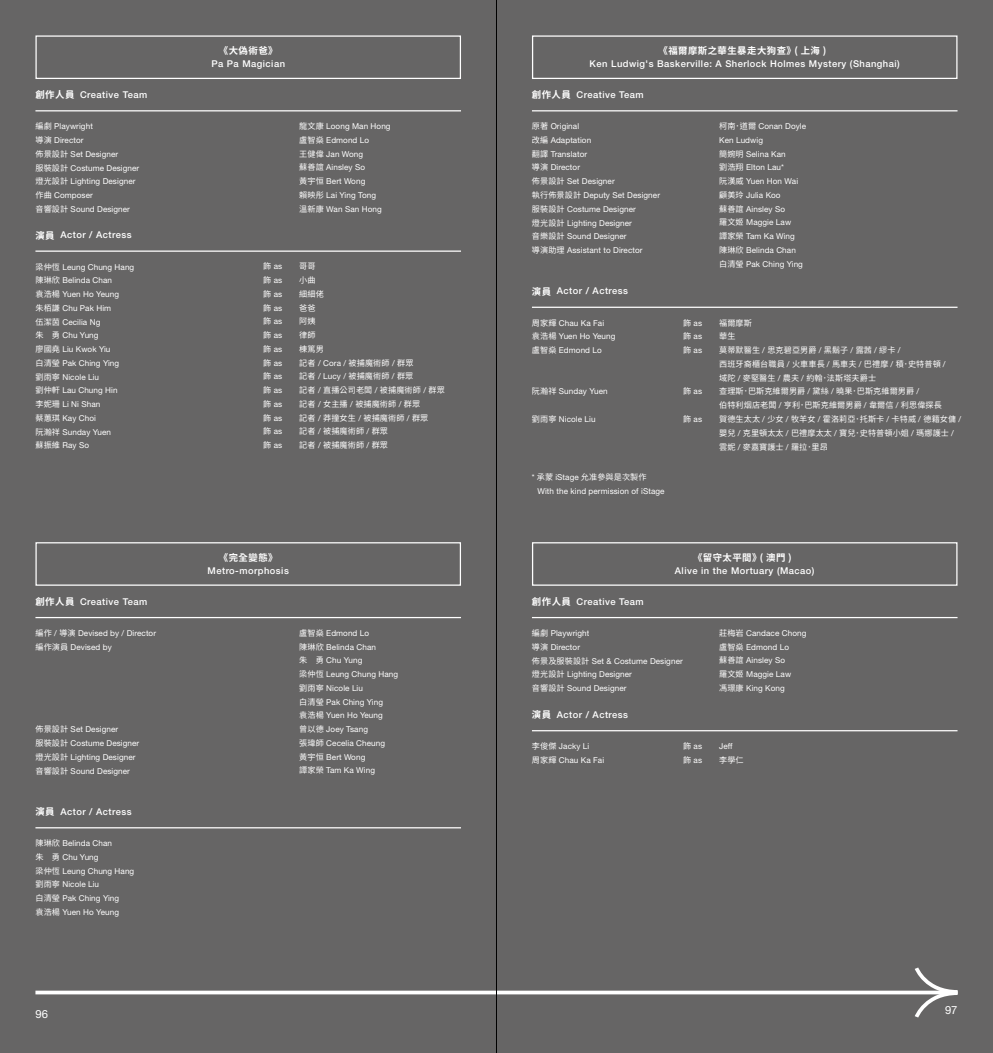
<style>
.page{position:relative;width:993px;height:1053px;background:#fff}
.page>*{position:absolute;margin:0;border:0;box-sizing:border-box;transform-origin:0 0}
.t1{font:11.25px "Helvetica Neue LT Std";color:#fff}
.t2{font:500 9.38px "Helvetica Neue LT Std";letter-spacing:.05em;color:#fff}
.t3{font:700 9.38px "Noto Sans CJ Ktc";letter-spacing:.05em;color:#fff}
.t4{font:8.12px/13.8px "Helvetica Neue LT Std";letter-spacing:.01em;color:#fff}
.t5{font:8.12px/13.8px "Noto Sans CJ Ktc";letter-spacing:.01em;color:#fff}
.s1{font-family:"Noto Sans CJ Ktc";font-weight:700}
.s2{font-family:"Noto Sans CJ Ktc"}
.s3{font-family:"Helvetica Neue LT Std"}
</style>
<div class="page">
<div style="left:0;top:0;width:992px;height:1052px;background:#666565"></div>
<svg style="left:35px;top:990px;width:877px;height:4px;background:#e5e5e5"></svg>
<svg style="left:912px;top:967px;width:46px;height:51px"></svg>
<hr style="left:35px;top:110px;width:426px;height:1px;background:#fff">
<hr style="left:35px;top:617px;width:426px;height:1px;background:#fff">
<hr style="left:531px;top:110px;width:426px;height:1px;background:#fff">
<hr style="left:35px;top:250px;width:426px;height:2px;background:#fff">
<hr style="left:35px;top:827px;width:426px;height:1px;background:#fff">
<hr style="left:531px;top:306px;width:426px;height:2px;background:#fff">
<div style="left:35px;top:35px;width:426px;height:44px;border:1px solid #fff"></div>
<div style="left:35px;top:542px;width:426px;height:43px;border:1px solid #fff"></div>
<div style="left:531px;top:35px;width:426px;height:44px;border:1px solid #fff"></div>
<hr style="left:531px;top:617px;width:426px;height:1px;background:#fff">
<hr style="left:531px;top:730px;width:426px;height:1px;background:#fff">
<div style="left:531px;top:542px;width:426px;height:43px;border:1px solid #fff"></div>
<hr style="left:496px;top:0;width:1px;height:1052px;background:#000">
<p class="t2" style="left:35px;top:89px;width:113px"><span class="s1">創作人員</span> Creative Team</p>
<p class="t4" style="left:35px;top:119px;width:105px"><span class="s2">編劇</span> Playwright<br><span class="s2">導演</span> Director<br><span class="s2">佈景設計</span> Set Designer<br><span class="s2">服裝設計</span> Costume Designer<span class="s2">燈光設計</span> Lighting Designer<span class="s2">作曲</span> Composer<br><span class="s2">音響設計</span> Sound Designer</p>
<p class="t2" style="left:35px;top:229px;width:98px"><span class="s1">演員</span> Actor / Actress</p>
<p class="t4" style="left:35px;top:259px;width:100px"><span class="s2">梁仲恆</span> Leung Chung Hang<span class="s2">陳琳欣</span> Belinda Chan<br><span class="s2">袁浩楊</span> Yuen Ho Yeung<br><span class="s2">朱栢謙</span> Chu Pak Him<br><span class="s2">伍潔茵</span> Cecilia Ng<br><span class="s2">朱　勇</span> Chu Yung<br><span class="s2">廖國堯</span> Liu Kwok Yiu<br><span class="s2">白清瑩</span> Pak Ching Ying<br><span class="s2">劉雨寧</span> Nicole Liu<br><span class="s2">劉仲軒</span> Lau Chung Hin<br><span class="s2">李妮珊</span> Li Ni Shan<br><span class="s2">蔡蕙琪</span> Kay Choi<br><span class="s2">阮瀚祥</span> Sunday Yuen<br><span class="s2">蘇振維</span> Ray So</p>
<p class="t2" style="left:35px;top:595px;width:113px"><span class="s1">創作人員</span> Creative Team</p>
<p class="t4" style="left:35px;top:626px;width:122px"><span class="s2">編作</span> / <span class="s2">導演</span> Devised by / Director<span class="s2">編作演員</span> Devised by</p>
<p class="t4" style="left:35px;top:722px;width:105px"><span class="s2">佈景設計</span> Set Designer<br><span class="s2">服裝設計</span> Costume Designer<span class="s2">燈光設計</span> Lighting Designer<span class="s2">音響設計</span> Sound Designer</p>
<p class="t2" style="left:35px;top:806px;width:98px"><span class="s1">演員</span> Actor / Actress</p>
<p class="t4" style="left:35px;top:836px;width:100px"><span class="s2">陳琳欣</span> Belinda Chan<br><span class="s2">朱　勇</span> Chu Yung<br><span class="s2">梁仲恆</span> Leung Chung Hang<span class="s2">劉雨寧</span> Nicole Liu<br><span class="s2">白清瑩</span> Pak Ching Ying<br><span class="s2">袁浩楊</span> Yuen Ho Yeung</p>
<p class="t3" style="left:219px;top:45px;width:60px">《大偽術爸》</p>
<p class="t2" style="left:211px;top:58px;width:75px">Pa Pa Magician</p>
<p class="t4" style="left:263px;top:259px;width:21px;text-align:justify"><span class="s2">飾</span> as<span class="s2">飾</span> as<span class="s2">飾</span> as<span class="s2">飾</span> as<span class="s2">飾</span> as<span class="s2">飾</span> as<span class="s2">飾</span> as<span class="s2">飾</span> as<span class="s2">飾</span> as<span class="s2">飾</span> as<span class="s2">飾</span> as<span class="s2">飾</span> as<span class="s2">飾</span> as<span class="s2">飾</span> as</p>
<p class="t3" style="left:658px;top:45px;width:169px">《福爾摩斯之華生暴走大狗查》( 上海 )</p>
<p class="t2" style="left:589px;top:58px;width:311px">Ken Ludwig's Baskerville: A Sherlock Holmes Mystery (Shanghai)</p>
<p class="t4" style="left:299px;top:119px;width:93px"><span class="s2">龍文康</span> Loong Man Hong<span class="s2">盧智燊</span> Edmond Lo<br><span class="s2">王健偉</span> Jan Wong<br><span class="s2">蘇善誼</span> Ainsley So<br><span class="s2">黃宇恒</span> Bert Wong<br><span class="s2">賴映彤</span> Lai Ying Tong<br><span class="s2">溫新康</span> Wan San Hong</p>
<p class="t2" style="left:531px;top:89px;width:113px"><span class="s1">創作人員</span> Creative Team</p>
<p class="t4" style="left:531px;top:119px;width:129px"><span class="s2">原著</span> Original<br><span class="s2">改編</span> Adaptation<br><span class="s2">翻譯</span> Translator<br><span class="s2">導演</span> Director<br><span class="s2">佈景設計</span> Set Designer<br><span class="s2">執行佈景設計</span> Deputy Set Designer<span class="s2">服裝設計</span> Costume Designer<br><span class="s2">燈光設計</span> Lighting Designer<br><span class="s2">音樂設計</span> Sound Designer<br><span class="s2">導演助理</span> Assistant to Director</p>
<p class="t4" style="left:719px;top:119px;width:88px"><span class="s2">柯南．道爾</span> Conan Doyle<br>Ken Ludwig<br><span class="s2">簡婉明</span> Selina Kan<br><span class="s2">劉浩翔</span> Elton Lau*<br><span class="s2">阮漢威</span> Yuen Hon Wai<span class="s2">顧美玲</span> Julia Koo<br><span class="s2">蘇善誼</span> Ainsley So<br><span class="s2">羅文姬</span> Maggie Law<br><span class="s2">譚家榮</span> Tam Ka Wing<br><span class="s2">陳琳欣</span> Belinda Chan</p>
<p class="t5" style="left:299px;top:260px;width:18px">哥哥</p>
<p class="t4" style="left:719px;top:257px;width:85px"><span class="s2">白清瑩</span> Pak Ching Ying</p>
<p class="t5" style="left:299px;top:273px;width:147px">小曲<br>細細佬<br>爸爸<br>阿姨<br>律師<br>棟篤男<br>記者 <span class="s3">/ Cora /</span> 被捕魔術師 <span class="s3">/</span> 群眾<br>記者 <span class="s3">/ Lucy /</span> 被捕魔術師 <span class="s3">/</span> 群眾<br>記者 <span class="s3">/</span> 直播公司老闆 <span class="s3">/</span> 被捕魔術師 <span class="s3">/</span> 群眾記者 <span class="s3">/</span> 女主播 <span class="s3">/</span> 被捕魔術師 <span class="s3">/</span> 群眾<br>記者 <span class="s3">/</span> 莽撞女生 <span class="s3">/</span> 被捕魔術師 <span class="s3">/</span> 群眾<br>記者 <span class="s3">/</span> 被捕魔術師 <span class="s3">/</span> 群眾<br>記者 <span class="s3">/</span> 被捕魔術師 <span class="s3">/</span> 群眾</p>
<p class="t2" style="left:531px;top:285px;width:98px"><span class="s1">演員</span> Actor / Actress</p>
<p class="t4" style="left:682px;top:316px;width:21px;text-align:justify"><span class="s2">飾</span> as<span class="s2">飾</span> as<span class="s2">飾</span> as</p>
<p class="t4" style="left:682px;top:384px;width:21px"><span class="s2">飾</span> as</p>
<p class="t4" style="left:682px;top:412px;width:21px"><span class="s2">飾</span> as</p>
<p class="t4" style="left:531px;top:316px;width:85px"><span class="s2">周家輝</span> Chau Ka Fai<br><span class="s2">袁浩楊</span> Yuen Ho Yeung<span class="s2">盧智燊</span> Edmond Lo</p>
<p class="t4" style="left:531px;top:384px;width:77px"><span class="s2">阮瀚祥</span> Sunday Yuen</p>
<p class="t4" style="left:531px;top:412px;width:65px"><span class="s2">劉雨寧</span> Nicole Liu</p>
<p class="t5" style="left:719px;top:316px;width:243px">福爾摩斯<br>華生<br>莫蒂默醫生 <span class="s3">/</span> 思克碧亞男爵 <span class="s3">/</span> 黑鬍子 <span class="s3">/</span> 露茜 <span class="s3">/</span> 繆卡 <span class="s3">/<br></span>西班牙裔櫃台職員 <span class="s3">/</span> 火車車長 <span class="s3">/</span> 馬車夫 <span class="s3">/</span> 巴禮摩 <span class="s3">/</span> 積．史特普頓 <span class="s3">/<br></span>域陀 <span class="s3">/</span> 麥堅醫生 <span class="s3">/</span> 農夫 <span class="s3">/</span> 約翰．法斯塔夫爵士<br>查理斯．巴斯克維爾男爵 <span class="s3">/</span> 黛絲 <span class="s3">/</span> 曉果．巴斯克維爾男爵 <span class="s3">/<br></span>伯特利烟店老闆 <span class="s3">/</span> 亨利．巴斯克維爾男爵 <span class="s3">/</span> 韋爾信 <span class="s3">/</span> 利思偉探長<br>賀德生太太 <span class="s3">/</span> 少女 <span class="s3">/</span> 牧羊女 <span class="s3">/</span> 霍洛莉亞．托斯卡 <span class="s3">/</span> 卡特威 <span class="s3">/</span> 德籍女傭 <span class="s3">/</span>嬰兒 <span class="s3">/</span> 克里頓太太 <span class="s3">/</span> 巴禮摩太太 <span class="s3">/</span> 寶兒．史特普頓小姐 <span class="s3">/</span> 瑪娜護士 <span class="s3">/</span>雲妮 <span class="s3">/</span> 麥嘉寶護士 <span class="s3">/</span> 羅拉．里昂</p>
<p class="t5" style="left:531px;top:470px;width:116px"><span class="s3">*</span> 承蒙 <span class="s3">iStage</span> 允准參與是次製作</p>
<p class="t4" style="left:537px;top:484px;width:128px">With the kind permission of iStage</p>
<p class="t3" style="left:219px;top:552px;width:60px">《完全變態》</p>
<p class="t2" style="left:207px;top:565px;width:83px">Metro-morphosis</p>
<p class="t4" style="left:299px;top:626px;width:100px"><span class="s2">盧智燊</span> Edmond Lo<br><span class="s2">陳琳欣</span> Belinda Chan<br><span class="s2">朱　勇</span> Chu Yung<br><span class="s2">梁仲恆</span> Leung Chung Hang<span class="s2">劉雨寧</span> Nicole Liu<br><span class="s2">白清瑩</span> Pak Ching Ying<br><span class="s2">袁浩楊</span> Yuen Ho Yeung<br><span class="s2">曾以德</span> Joey Tsang<br><span class="s2">張瑋師</span> Cecelia Cheung<br><span class="s2">黃宇恒</span> Bert Wong<br><span class="s2">譚家榮</span> Tam Ka Wing</p>
<p class="t2" style="left:531px;top:595px;width:113px"><span class="s1">創作人員</span> Creative Team</p>
<p class="t3" style="left:692px;top:552px;width:100px">《留守太平間》( 澳門 )</p>
<p class="t2" style="left:674px;top:565px;width:141px">Alive in the Mortuary (Macao)</p>
<p class="t4" style="left:531px;top:626px;width:152px"><span class="s2">編劇</span> Playwright<br><span class="s2">導演</span> Director<br><span class="s2">佈景及服裝設計</span> Set &amp; Costume Designer<span class="s2">燈光設計</span> Lighting Designer<br><span class="s2">音響設計</span> Sound Designer</p>
<p class="t4" style="left:719px;top:626px;width:89px"><span class="s2">莊梅岩</span> Candace Chong<span class="s2">盧智燊</span> Edmond Lo<br><span class="s2">蘇善誼</span> Ainsley So<br><span class="s2">羅文姬</span> Maggie Law<br><span class="s2">馮璟康</span> King Kong</p>
<p class="t2" style="left:531px;top:709px;width:98px"><span class="s1">演員</span> Actor / Actress</p>
<p class="t4" style="left:531px;top:739px;width:74px"><span class="s2">李俊傑</span> Jacky Li<br><span class="s2">周家輝</span> Chau Ka Fai</p>
<p class="t4" style="left:682px;top:739px;width:21px"><span class="s2">飾</span> as<span class="s2">飾</span> as</p>
<p class="t4" style="left:719px;top:739px;width:15px">Jeff</p>
<p class="t5" style="left:719px;top:753px;width:26px">李學仁</p>
<h1 class="t1" style="left:35px;top:1006px;width:14px">96</h1>
<h1 class="t1" style="left:944px;top:1003px;width:14px">97</h1>
</div>
